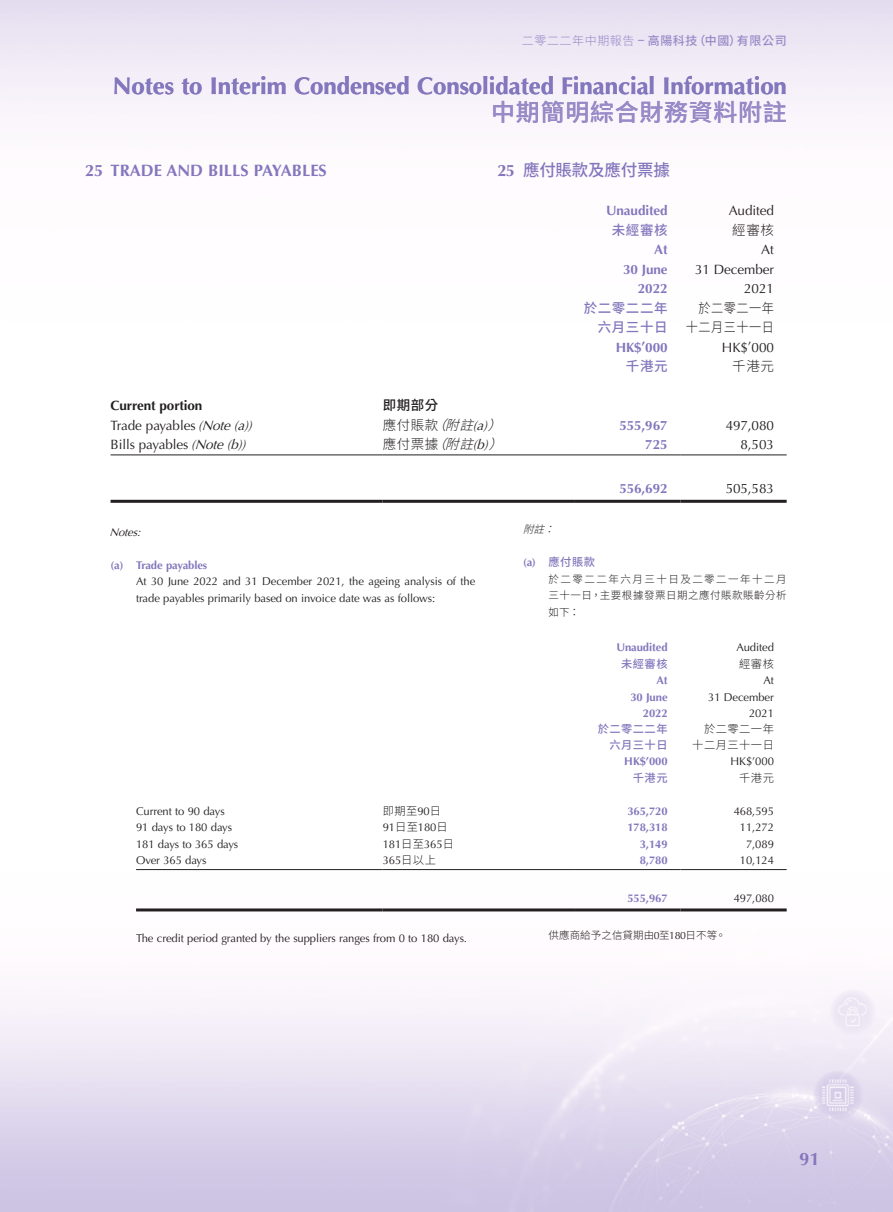
<style>
.page{position:relative;width:893px;height:1212px;background:#fff}
.page>*{position:absolute;margin:0;border:0;box-sizing:border-box;transform-origin:0 0}
.t1{font:700 24px "Optima LT Std";color:#8377bd}
.t2{font:500 24px "Source Han Sans TC";letter-spacing:.03em;color:#968ac7}
.t3{font:700 18px "Optima LT Std";color:#8377bd}
.Heading_1{font:700 16.5px "Optima LT Std";letter-spacing:.005em;color:#8377bd}
.C_Heading_1{font:500 16.5px "Source Han Sans TC";letter-spacing:-.01em;color:#8377bd}
.Body_Text{font:13.5px "Optima LT Std";letter-spacing:-.005em;color:#231f20}
.Body_Text-2{font:700 13.5px "Optima LT Std";letter-spacing:-.005em;color:#8377bd}
.Body_Text-3{font:300 13.5px "Source Han Sans TC";letter-spacing:.045em;color:#231f20}
.Body_Text-4{font:500 13.5px "Source Han Sans TC";letter-spacing:.045em;color:#8377bd}
.Body_Text-5{font:700 13.5px "Optima LT Std";letter-spacing:-.005em;color:#231f20}
.Body_Text-6{font:300 13.5px "Source Han Sans TC";letter-spacing:.045em;color:#231f20;scale:.9 1}
.Body_Text-7{font:500 13.5px "Source Han Sans TC";color:#231f20}
.t4{font:500 12px "Source Han Sans TC";letter-spacing:.05em;color:#968ac7}
.Notes{font:11.25px/16.5px "Optima LT Std";letter-spacing:-.005em;color:#231f20}
.Notes-2{font:700 11.25px "Optima LT Std";letter-spacing:-.005em;color:#8377bd}
.Notes-3{font:300 11.25px "Source Han Sans TC";letter-spacing:.045em;color:#231f20}
.Notes-4{font:500 11.25px "Source Han Sans TC";letter-spacing:.045em;color:#8377bd}
.Notes_HD1{font:700 11.25px "Optima LT Std";letter-spacing:-.005em;color:#8377bd}
.C_Notes_HD1{font:500 11.25px "Source Han Sans TC";color:#8377bd}
.Notes-5{font:italic 11.25px "Optima LT Std";color:#231f20}
.C_Notes{font:300 10.5px/16.5px "Source Han Sans TC";letter-spacing:.05em;color:#231f20;text-align:justify}
.C_Notes-2{font:300 10.5px "Source Han Sans TC";letter-spacing:.01em;color:#231f20}
.C_Notes-3{font:italic 300 10.5px "Source Han Sans TC";color:#231f20}
.s1{font-weight:300}
.s2{font-family:"Optima LT Std";font-weight:700}
.s3{font-style:italic}
.s4{font-family:"Optima LT Std";font-weight:400;font-style:italic}
.s5{font-family:"Optima LT Std";font-weight:400}
.s6{font-family:"Source Han Sans TC";font-weight:300}
</style>
<div class="page">
<hr style="left:111px;top:454px;width:272px;height:1px;background:#231f20">
<hr style="left:383px;top:454px;width:191px;height:1px;background:#231f20">
<hr style="left:574px;top:454px;width:106px;height:1px;background:#231f20">
<hr style="left:680px;top:454px;width:107px;height:1px;background:#231f20">
<hr style="left:111px;top:500px;width:272px;height:3px;background:#231f20">
<hr style="left:383px;top:500px;width:191px;height:3px;background:#231f20">
<hr style="left:574px;top:500px;width:106px;height:3px;background:#231f20">
<hr style="left:680px;top:500px;width:107px;height:3px;background:#231f20">
<hr style="left:136px;top:869px;width:247px;height:1px;background:#231f20">
<hr style="left:383px;top:869px;width:191px;height:1px;background:#231f20">
<hr style="left:574px;top:869px;width:106px;height:1px;background:#231f20">
<hr style="left:680px;top:869px;width:107px;height:1px;background:#231f20">
<hr style="left:136px;top:908px;width:247px;height:3px;background:#231f20">
<hr style="left:383px;top:908px;width:191px;height:3px;background:#231f20">
<hr style="left:574px;top:908px;width:106px;height:3px;background:#231f20">
<hr style="left:680px;top:908px;width:107px;height:3px;background:#231f20">
<p class="t4" style="left:522px;top:33px;width:266px"><span class="s1">二零二二年中期報告</span> <span class="s2">–</span> 高陽科技（中國）有限公司</p>
<h1 class="t1" style="left:113px;top:72px;width:675px">Notes to Interim Condensed Consolidated Financial Information</h1>
<h1 class="t2" style="left:491px;top:99px;width:297px">中期簡明綜合財務資料附註</h1>
<p class="Heading_1" style="left:85px;top:161px;width:243px">25 TRADE AND BILLS PAYABLES</p>
<p class="C_Heading_1" style="left:497px;top:161px;width:174px"><span class="s2">25</span> 應付賬款及應付票據</p>
<p class="Body_Text-2" style="left:606px;top:203px;width:63px">Unaudited</p>
<p class="Body_Text" style="left:729px;top:203px;width:46px">Audited</p>
<p class="Body_Text-4" style="left:612px;top:222px;width:57px">未經審核</p>
<p class="Body_Text-3" style="left:732px;top:222px;width:43px">經審核</p>
<p class="Body_Text-2" style="left:654px;top:242px;width:15px">At</p>
<p class="Body_Text-2" style="left:623px;top:261px;width:46px">30 June</p>
<p class="Body_Text-2" style="left:638px;top:281px;width:31px">2022</p>
<p class="Body_Text" style="left:761px;top:242px;width:14px">At</p>
<p class="Body_Text" style="left:695px;top:261px;width:80px">31 December</p>
<p class="Body_Text" style="left:744px;top:281px;width:31px">2021</p>
<p class="Body_Text-4" style="left:584px;top:300px;width:85px">於二零二二年</p>
<p class="Body_Text-4" style="left:598px;top:320px;width:71px">六月三十日</p>
<p class="Body_Text-6" style="left:698px;top:300px;width:85px">於二零二一年</p>
<p class="Body_Text-6" style="left:686px;top:320px;width:99px">十二月三十一日</p>
<p class="Body_Text-2" style="left:616px;top:339px;width:53px">HK$’000</p>
<p class="Body_Text" style="left:722px;top:339px;width:53px">HK$’000</p>
<p class="Body_Text-4" style="left:626px;top:359px;width:43px">千港元</p>
<p class="Body_Text-3" style="left:732px;top:359px;width:43px">千港元</p>
<p class="Body_Text-5" style="left:111px;top:398px;width:93px">Current portion</p>
<p class="Body_Text-7" style="left:383px;top:398px;width:57px">即期部分</p>
<p class="Body_Text" style="left:111px;top:417px;width:147px">Trade payables <span class="s3">(Note(a))</span></p>
<p class="Body_Text-3" style="left:383px;top:417px;width:131px">應付賬款<span class="s3">（附註</span><span class="s4">(a)</span><span class="s3">）</span></p>
<p class="Body_Text-2" style="left:619px;top:417px;width:50px">555,967</p>
<p class="Body_Text" style="left:726px;top:417px;width:50px">497,080</p>
<p class="Body_Text" style="left:111px;top:437px;width:141px">Bills payables <span class="s3">(Note(b))</span></p>
<p class="Body_Text-3" style="left:383px;top:437px;width:131px">應付票據<span class="s3">（附註</span><span class="s4">(b)</span><span class="s3">）</span></p>
<p class="Body_Text-2" style="left:645px;top:437px;width:24px">725</p>
<p class="Body_Text" style="left:740px;top:437px;width:35px">8,503</p>
<p class="Body_Text-2" style="left:619px;top:480px;width:50px">556,692</p>
<p class="Body_Text" style="left:726px;top:480px;width:50px">505,583</p>
<p class="Notes-5" style="left:109px;top:525px;width:36px">Notes:</p>
<p class="Notes_HD1" style="left:111px;top:558px;width:98px">(a) Trade payables</p>
<p class="Notes" style="left:136px;top:573px;width:341px">At 30 June 2022 and 31 December 2021, the ageing analysis of the trade payables primarily based on invoice date was as follows:</p>
<p class="Notes-2" style="left:616px;top:641px;width:53px">Unaudited</p>
<p class="Notes" style="left:736px;top:639px;width:39px">Audited</p>
<p class="Notes-4" style="left:621px;top:657px;width:48px">未經審核</p>
<p class="Notes-3" style="left:739px;top:657px;width:36px">經審核</p>
<p class="Notes-2" style="left:656px;top:674px;width:13px">At</p>
<p class="Notes-2" style="left:630px;top:690px;width:39px">30 June</p>
<p class="Notes-2" style="left:643px;top:707px;width:26px">2022</p>
<p class="C_Notes-3" style="left:523px;top:523px;width:41px">附註：</p>
<p class="C_Notes_HD1" style="left:523px;top:556px;width:73px"><span class="s2">(a)</span> 應付賬款</p>
<p class="C_Notes" style="left:549px;top:571px;width:240px">於二零二二年六月三十日及二零二一年十二月三十一日，主要根據發票日期之應付賬款賬齡分析如下：</p>
<p class="Notes" style="left:763px;top:672px;width:12px">At</p>
<p class="Notes" style="left:708px;top:689px;width:67px">31 December</p>
<p class="Notes" style="left:749px;top:705px;width:26px">2021</p>
<p class="Notes-4" style="left:598px;top:722px;width:71px">於二零二二年</p>
<p class="Notes-4" style="left:609px;top:738px;width:60px">六月三十日</p>
<p class="Notes-3" style="left:704px;top:722px;width:71px">於二零二一年</p>
<p class="Notes-3" style="left:692px;top:738px;width:83px">十二月三十一日</p>
<p class="Notes-2" style="left:624px;top:755px;width:45px">HK$’000</p>
<p class="Notes" style="left:731px;top:753px;width:45px">HK$’000</p>
<p class="Notes-4" style="left:633px;top:771px;width:36px">千港元</p>
<p class="Notes-3" style="left:739px;top:771px;width:36px">千港元</p>
<p class="Notes" style="left:136px;top:803px;width:90px">Current to 90 days</p>
<p class="Notes-3" style="left:383px;top:804px;width:60px">即期至<span class="s5">90</span>日</p>
<p class="Notes-2" style="left:627px;top:804px;width:42px">365,720</p>
<p class="Notes" style="left:734px;top:803px;width:42px">468,595</p>
<p class="Notes" style="left:136px;top:819px;width:98px">91 days to 180 days</p>
<p class="Notes" style="left:383px;top:819px;width:67px">91<span class="s6">日至</span>180<span class="s6">日</span></p>
<p class="Notes-2" style="left:627px;top:821px;width:42px">178,318</p>
<p class="Notes" style="left:740px;top:819px;width:36px">11,272</p>
<p class="Notes" style="left:136px;top:836px;width:104px">181 days to 365 days</p>
<p class="Notes" style="left:383px;top:836px;width:73px">181<span class="s6">日至</span>365<span class="s6">日</span></p>
<p class="Notes-2" style="left:640px;top:837px;width:29px">3,149</p>
<p class="Notes" style="left:746px;top:836px;width:29px">7,089</p>
<p class="Notes" style="left:136px;top:852px;width:72px">Over 365 days</p>
<p class="Notes" style="left:383px;top:852px;width:55px">365<span class="s6">日以上</span></p>
<p class="Notes-2" style="left:640px;top:854px;width:29px">8,780</p>
<p class="Notes" style="left:740px;top:852px;width:36px">10,124</p>
<p class="Notes-2" style="left:627px;top:891px;width:42px">555,967</p>
<p class="Notes" style="left:734px;top:890px;width:42px">497,080</p>
<p class="Notes" style="left:136px;top:930px;width:332px">The credit period granted by the suppliers ranges from 0 to 180 days.</p>
<p class="C_Notes-2" style="left:549px;top:930px;width:179px">供應商給予之信貸期由<span class="s5">0</span>至<span class="s5">180</span>日不等。</p>
<h2 class="t3" style="left:799px;top:1148px;width:22px">91</h2>
</div>
